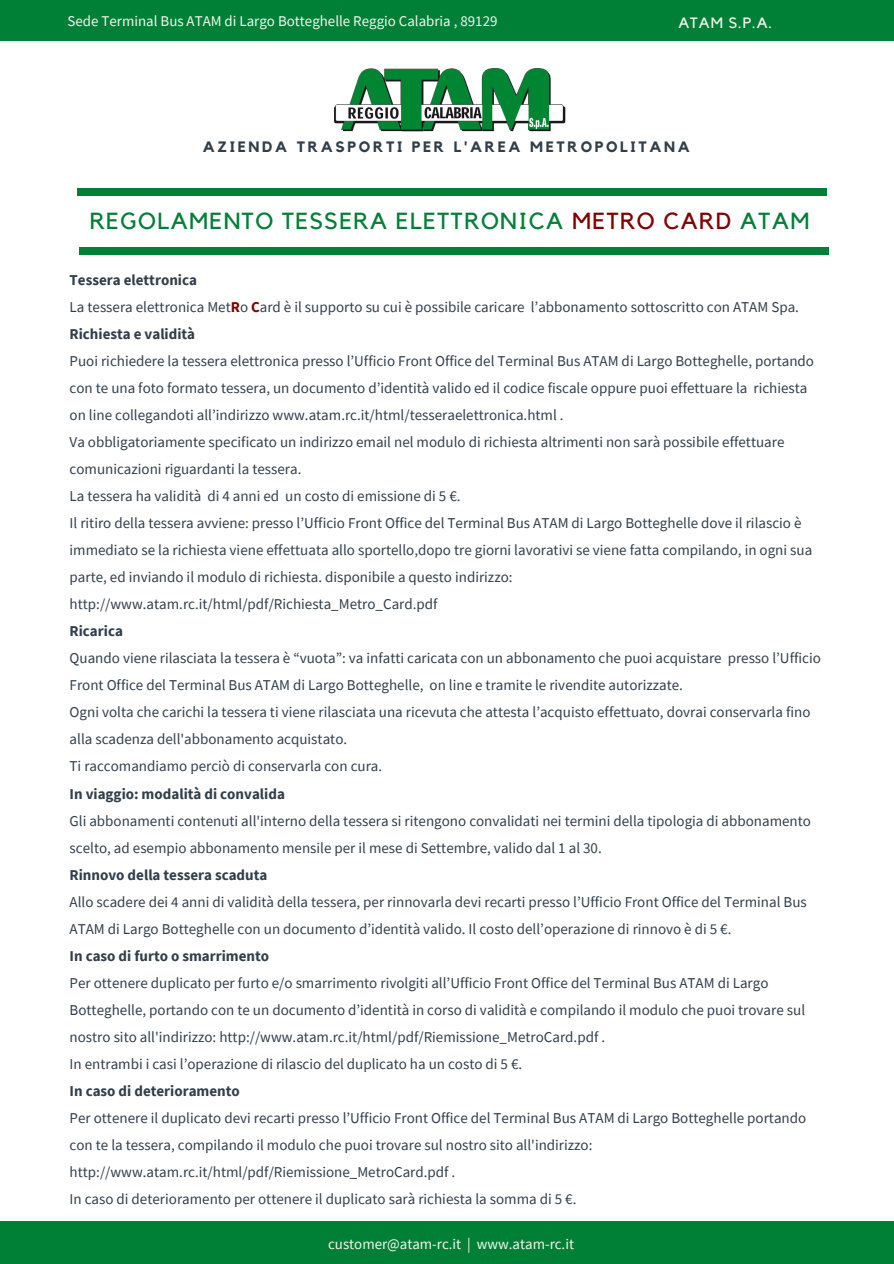
<style>
.page{position:relative;width:894px;height:1264px;background:#fff}
.page>*{position:absolute;margin:0;border:0;box-sizing:border-box;transform-origin:0 0}
.t1{font:23.25px "Kollektif";letter-spacing:.06em;color:#008037}
.t2{font:15px/27px "Source Sans Pro";color:#313f4c}
.t3{font:700 15px "Source Sans Pro";color:#313f4c}
.t4{font:700 15px "Kollektif";letter-spacing:.18em;color:#313f4c}
.t5{font:14.85px "Source Sans Pro";color:#f4f5ef}
.t6{font:14.85px "Kollektif";color:#f4f5ef}
.s1{color:#800000}
.s2{font-weight:700}
.s3{font-weight:700;color:#800000}
</style>
<div class="page">
<div style="left:0;top:0;width:893px;height:40px;background:#008037"></div>
<div style="left:77px;top:188px;width:749px;height:7px;background:#008037"></div>
<div style="left:79px;top:247px;width:749px;height:7px;background:#008037"></div>
<div style="left:0;top:1221px;width:893px;height:42px;background:#008037"></div>
<img style="left:334px;top:69px;width:231px;height:63px">
<p class="t5" style="left:68px;top:12px;width:431px">Sede Terminal Bus ATAM di Largo Botteghelle Reggio Calabria , 89129</p>
<p class="t6" style="left:678px;top:16px;width:95px">ATAM S.P.A.</p>
<p class="t4" style="left:203px;top:140px;width:488px">AZIENDA TRASPORTI PER L'AREA METROPOLITANA</p>
<h1 class="t1" style="left:90px;top:210px;width:721px">REGOLAMENTO TESSERA ELETTRONICA <span class="s1">METRO CARD</span> ATAM</h1>
<p class="t2" style="left:70px;top:266px;width:730px"><span class="s2">Tessera elettronica<br></span>La tessera elettronica Met<span class="s3">R</span>o <span class="s3">C</span>ard è il supporto su cui è possibile caricare l’abbonamento sottoscritto con ATAM Spa.<br><span class="s2">Richiesta e validità</span></p>
<p class="t2" style="left:70px;top:347px;width:745px">Puoi richiedere la tessera elettronica presso l’Ufficio Front Office del Terminal Bus ATAM di Largo Botteghelle, portando con te una foto formato tessera, un documento d’identità valido ed il codice fiscale oppure puoi effettuare la richiesta on line collegandoti all’indirizzo www.atam.rc.it/html/tesseraelettronica.html .<br>Va obbligatoriamente specificato un indirizzo email nel modulo di richiesta altrimenti non sarà possibile effettuare comunicazioni riguardanti la tessera.<br>La tessera ha validità di 4 anni ed un costo di emissione di 5 €.<br>Il ritiro della tessera avviene: presso l’Ufficio Front Office del Terminal Bus ATAM di Largo Botteghelle dove il rilascio è immediato se la richiesta viene effettuata allo sportello,dopo tre giorni lavorativi se viene fatta compilando, in ogni sua parte, ed inviando il modulo di richiesta. disponibile a questo indirizzo: http://www.atam.rc.it/html/pdf/Richiesta_Metro_Card.pdf</p>
<p class="t3" style="left:70px;top:621px;width:55px">Ricarica</p>
<p class="t2" style="left:70px;top:644px;width:752px">Quando viene rilasciata la tessera è “vuota”: va infatti caricata con un abbonamento che puoi acquistare presso l’Ufficio Front Office del Terminal Bus ATAM di Largo Botteghelle, on line e tramite le rivendite autorizzate.<br>Ogni volta che carichi la tessera ti viene rilasciata una ricevuta che attesta l’acquisto effettuato, dovrai conservarla fino alla scadenza dell'abbonamento acquistato.<br>Ti raccomandiamo perciò di conservarla con cura.</p>
<p class="t3" style="left:70px;top:783px;width:217px">In viaggio: modalità di convalida</p>
<p class="t2" style="left:70px;top:806px;width:742px">Gli abbonamenti contenuti all'interno della tessera si ritengono convalidati nei termini della tipologia di abbonamento scelto, ad esempio abbonamento mensile per il mese di Settembre, valido dal 1 al 30.</p>
<p class="t3" style="left:70px;top:864px;width:199px">Rinnovo della tessera scaduta</p>
<p class="t2" style="left:70px;top:887px;width:738px">Allo scadere dei 4 anni di validità della tessera, per rinnovarla devi recarti presso l’Ufficio Front Office del Terminal Bus<br>ATAM di Largo Botteghelle con un documento d’identità valido. Il costo dell’operazione di rinnovo è di 5 €.</p>
<p class="t3" style="left:70px;top:945px;width:201px">In caso di furto o smarrimento</p>
<p class="t2" style="left:70px;top:968px;width:736px">Per ottenere duplicato per furto e/o smarrimento rivolgiti all’Ufficio Front Office del Terminal Bus ATAM di Largo Botteghelle, portando con te un documento d’identità in corso di validità e compilando il modulo che puoi trovare sul nostro sito all'indirizzo: http://www.atam.rc.it/html/pdf/Riemissione_MetroCard.pdf .<br>In entrambi i casi l’operazione di rilascio del duplicato ha un costo di 5 €.</p>
<p class="t3" style="left:70px;top:1081px;width:172px">In caso di deterioramento</p>
<p class="t2" style="left:70px;top:1104px;width:738px">Per ottenere il duplicato devi recarti presso l’Ufficio Front Office del Terminal Bus ATAM di Largo Botteghelle portando con te la tessera, compilando il modulo che puoi trovare sul nostro sito all'indirizzo: http://www.atam.rc.it/html/pdf/Riemissione_MetroCard.pdf .<br>In caso di deterioramento per ottenere il duplicato sarà richiesta la somma di 5 €.</p>
<p class="t5" style="left:328px;top:1234px;width:247px">customer@atam-rc.it | www.atam-rc.it</p>
</div>
